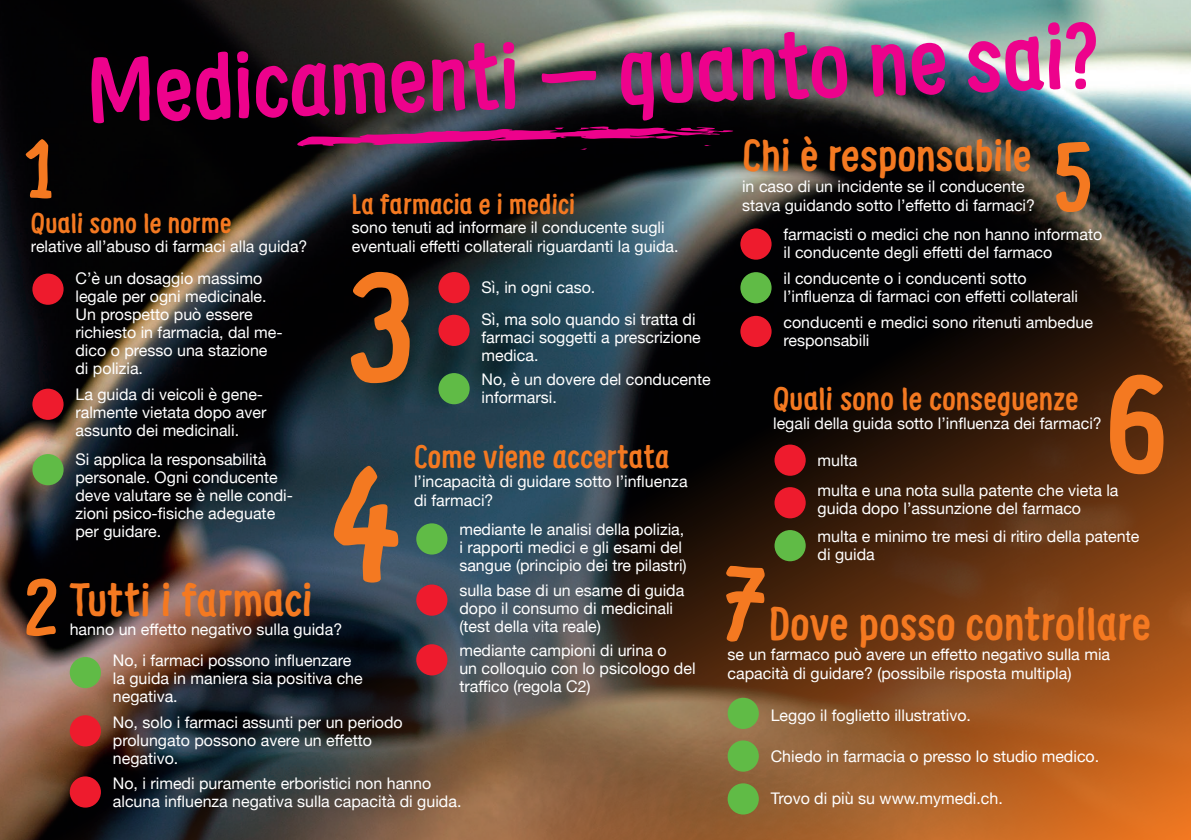
<style>
.page{position:relative;width:1191px;height:840px;background:#fff}
.page>*{position:absolute;margin:0;border:0;box-sizing:border-box;transform-origin:0 0}
.t1{font:700 160px "Supernettcn";color:#f47921}
.t2{font:700 151.6px "Supernettcn";color:#f47921}
.t3{font:700 138px "Supernettcn";color:#f47921}
.t4{font:700 104px "Supernettcn";color:#f47921}
.t5{font:700 96px "Supernettcn";color:#f47921}
.t6{font:700 92px "Supernettcn";color:#ed028c}
.t7{font:700 79.8px "Supernettcn";color:#f47921}
.t8{font:700 46px "Supernettcn";letter-spacing:.005em;color:#f47921}
.t9{font:700 44px "Supernettcn";letter-spacing:.005em;color:#f47921}
.t10{font:700 32px "Supernettcn";letter-spacing:.01em;color:#f47921}
.t11{font:700 28px "Supernettcn";letter-spacing:.01em;color:#f47921}
.t12{font:16px/18px "Helvetica Neue";color:#fff}
.s1{font-size:78px}
</style>
<div class="page">
<img style="left:0;top:0;width:1191px;height:121px">
<img style="left:0;top:121px;width:1191px;height:718px">
<div style="left:774px;top:444px;width:31px;height:31px;background:#ee1b2d;border-radius:50%"></div>
<div style="left:774px;top:487px;width:31px;height:31px;background:#ee1b2d;border-radius:50%"></div>
<div style="left:740px;top:228px;width:31px;height:31px;background:#ee1b2d;border-radius:50%"></div>
<div style="left:740px;top:272px;width:31px;height:31px;background:#60bb46;border-radius:50%"></div>
<div style="left:740px;top:315px;width:31px;height:32px;background:#ee1b2d;border-radius:50%"></div>
<div style="left:774px;top:529px;width:31px;height:32px;background:#60bb46;border-radius:50%"></div>
<div style="left:32px;top:273px;width:32px;height:31px;background:#ee1b2d;border-radius:50%"></div>
<div style="left:32px;top:388px;width:32px;height:31px;background:#ee1b2d;border-radius:50%"></div>
<div style="left:32px;top:454px;width:32px;height:31px;background:#60bb46;border-radius:50%"></div>
<div style="left:416px;top:523px;width:31px;height:31px;background:#60bb46;border-radius:50%"></div>
<div style="left:416px;top:584px;width:31px;height:31px;background:#ee1b2d;border-radius:50%"></div>
<div style="left:416px;top:644px;width:31px;height:31px;background:#ee1b2d;border-radius:50%"></div>
<div style="left:438px;top:272px;width:31px;height:31px;background:#ee1b2d;border-radius:50%"></div>
<div style="left:438px;top:314px;width:31px;height:32px;background:#ee1b2d;border-radius:50%"></div>
<div style="left:438px;top:373px;width:31px;height:31px;background:#60bb46;border-radius:50%"></div>
<div style="left:727px;top:697px;width:32px;height:31px;background:#60bb46;border-radius:50%"></div>
<div style="left:727px;top:740px;width:32px;height:31px;background:#60bb46;border-radius:50%"></div>
<div style="left:727px;top:782px;width:32px;height:32px;background:#60bb46;border-radius:50%"></div>
<div style="left:70px;top:656px;width:31px;height:31px;background:#60bb46;border-radius:50%"></div>
<div style="left:70px;top:714px;width:31px;height:32px;background:#ee1b2d;border-radius:50%"></div>
<div style="left:70px;top:776px;width:31px;height:31px;background:#ee1b2d;border-radius:50%"></div>
<svg style="left:287px;top:125px;width:452px;height:25px;background:#550e3a"></svg>
<h3 class="t6" style="left:84px;top:29px;width:1014px;rotate:-2deg">Medicamenti – quanto ne sai?</h3>
<h3 class="t7" style="left:24px;top:116px;width:34px">1</h3>
<h3 class="t11" style="left:31px;top:204px;width:202px">Quali sono le norme</h3>
<p class="t12" style="left:31px;top:231px;width:278px;line-height:32px;text-align:center">relative all’abuso di farmaci alla guida?<br>C’è un dosaggio massimo</p>
<p class="t12" style="left:75px;top:288px;width:209px">legale per ogni medicinale.<br>Un prospetto può essere richiesto in farmacia, dal me&shy;dico o presso una stazione di polizia.</p>
<p class="t12" style="left:75px;top:386px;width:192px">La guida di veicoli è gene&shy;ralmente vietata dopo aver assunto dei medicinali.</p>
<p class="t12" style="left:75px;top:450px;width:219px">Si applica la responsabilità personale. Ogni conducente deve valutare se è nelle condi&shy;zioni psico-fisiche adeguate per guidare.</p>
<h3 class="t11" style="left:352px;top:185px;width:225px">La farmacia e i medici</h3>
<p class="t12" style="left:352px;top:218px;width:328px;line-height:19px">sono tenuti ad informare il conducente sugli eventuali effetti collaterali riguardanti la guida.</p>
<p class="t12" style="left:481px;top:273px;width:215px;line-height:31.4px">Sì, in ogni caso.<br>Sì, ma solo quando si tratta di</p>
<p class="t12" style="left:481px;top:329px;width:221px">farmaci soggetti a prescrizione medica.</p>
<p class="t12" style="left:481px;top:371px;width:231px">No, è un dovere del conducente informarsi.</p>
<h2 class="t2" style="left:346px;top:227px;width:72px">3</h2>
<h3 class="t10" style="left:414px;top:435px;width:257px">Come viene accertata</h3>
<p class="t12" style="left:414px;top:472px;width:275px;line-height:19px">l’incapacità di guidare sotto l’influenza di farmaci?</p>
<p class="t12" style="left:459px;top:520px;width:229px">mediante le analisi della polizia, i rapporti medici e gli esami del sangue (principio dei tre pilastri)</p>
<p class="t12" style="left:459px;top:582px;width:226px">sulla base di un esame di guida dopo il consumo di medicinali (test della vita reale)</p>
<p class="t12" style="left:459px;top:641px;width:238px">mediante campioni di urina o<br>un colloquio con lo psicologo del traffico (regola C2)</p>
<h1 class="t1" style="left:331px;top:418px;width:71px">4</h1>
<h3 class="t8" style="left:24px;top:568px;width:290px"><span class="s1">2</span> Tutti i farmaci</h3>
<p class="t12" style="left:113px;top:614px;width:240px;line-height:31.2px;text-indent:-43px">hanno un effetto negativo sulla guida?<br>No, i farmaci possono influenzare</p>
<p class="t12" style="left:113px;top:670px;width:251px">la guida in maniera sia positiva che negativa.</p>
<p class="t12" style="left:113px;top:713px;width:291px">No, solo i farmaci assunti per un periodo prolungato possono avere un effetto negativo.</p>
<p class="t12" style="left:113px;top:774px;width:350px">No, i rimedi puramente erboristici non hanno alcuna influenza negativa sulla capacità di guida.</p>
<h3 class="t9" style="left:742px;top:126px;width:290px">Chi è responsabile</h3>
<p class="t12" style="left:742px;top:177px;width:294px;line-height:19px">in caso di un incidente se il conducente stava guidando sotto l’effetto di farmaci?</p>
<p class="t12" style="left:783px;top:226px;width:320px">farmacisti o medici che non hanno informato il conducente degli effetti del farmaco</p>
<p class="t12" style="left:783px;top:270px;width:296px">il conducente o i conducenti sotto l’influenza di farmaci con effetti collaterali</p>
<p class="t12" style="left:783px;top:314px;width:311px">conducenti e medici sono ritenuti ambedue responsabili</p>
<h3 class="t5" style="left:1051px;top:113px;width:45px">5</h3>
<h3 class="t3" style="left:1103px;top:332px;width:68px">6</h3>
<h3 class="t10" style="left:773px;top:377px;width:307px">Quali sono le conseguenze</h3>
<p class="t12" style="left:773px;top:415px;width:330px">legali della guida sotto l’influenza dei farmaci?</p>
<p class="t12" style="left:817px;top:446px;width:302px;line-height:29.8px">multa<br>multa e una nota sulla patente che vieta la</p>
<p class="t12" style="left:817px;top:494px;width:323px;line-height:28.6px">guida dopo l’assunzione del farmaco<br>multa e minimo tre mesi di ritiro della patente</p>
<p class="t12" style="left:817px;top:546px;width:59px">di guida</p>
<h3 class="t4" style="left:722px;top:535px;width:47px">7</h3>
<h3 class="t8" style="left:768px;top:592px;width:384px">Dove posso controllare</h3>
<p class="t12" style="left:727px;top:645px;width:384px;line-height:19px">se un farmaco può avere un effetto negativo sulla mia capacità di guidare? (possibile risposta multipla)</p>
<p class="t12" style="left:770px;top:706px;width:202px">Leggo il foglietto illustrativo.</p>
<p class="t12" style="left:770px;top:747px;width:330px">Chiedo in farmacia o presso lo studio medico.</p>
<p class="t12" style="left:770px;top:790px;width:234px">Trovo di più su www.mymedi.ch.</p>
</div>
